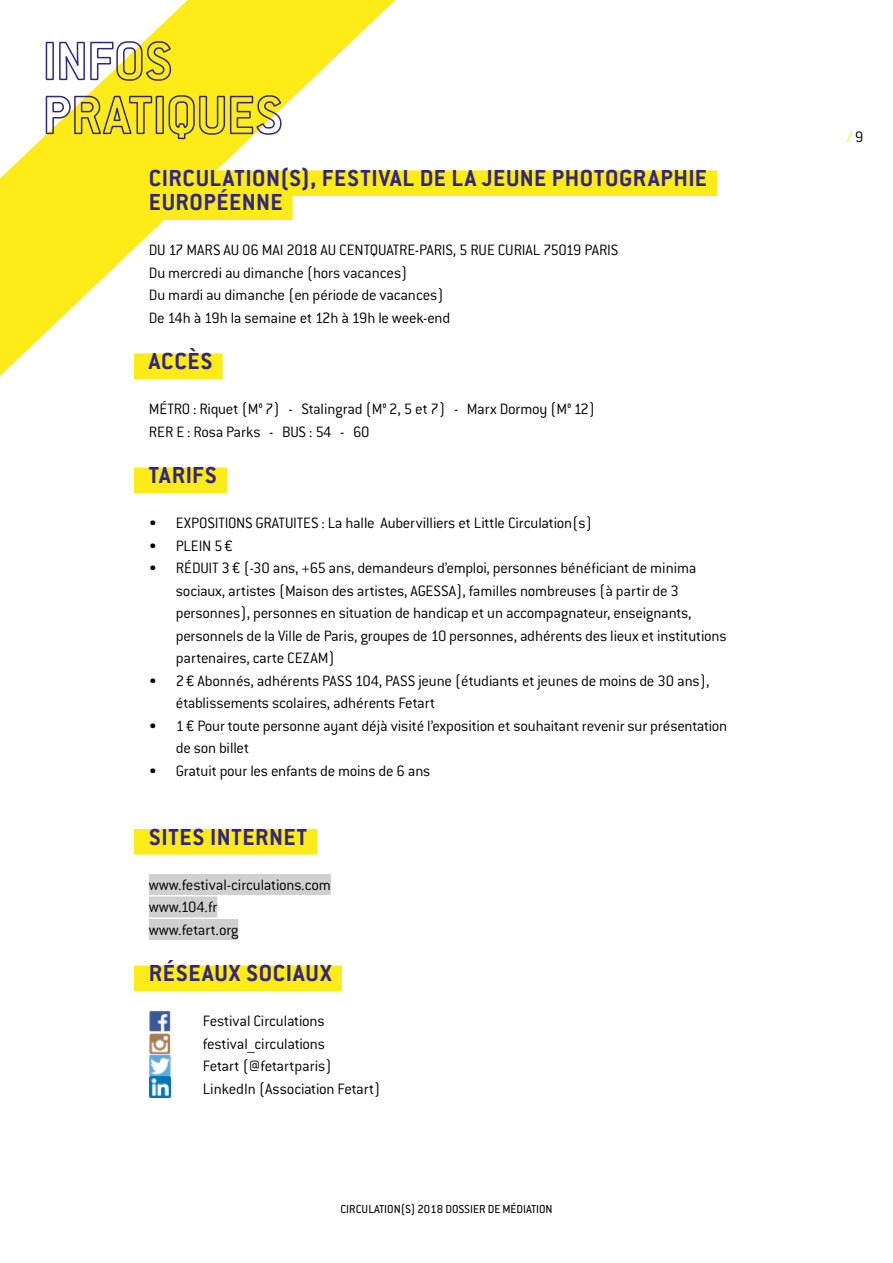
<style>
.page{position:relative;width:893px;height:1263px;background:#fff}
.page>*{position:absolute;margin:0;border:0;box-sizing:border-box;transform-origin:0 0}
.t1{font:700 25.5px/24px "Conduit ITC Std";letter-spacing:.03em;color:#312783}
.t2{font:300 16.5px/22.5px "Conduit ITC Std";letter-spacing:-.015em;color:#000}
.t3{font:300 16.5px "Conduit ITC";color:#feeb17}
.t4{font:12.75px "Conduit ITC Std";color:#000}
.s1{color:#000}
</style>
<div class="page">
<svg style="left:0;top:0;width:395px;height:379px"></svg>
<div style="left:46px;top:42px;width:8px;height:38px;border:2px solid #312783"></div>
<svg style="left:58px;top:40px;width:114px;height:41px"></svg>
<svg style="left:45px;top:95px;width:108px;height:40px;background:#d3c54f"></svg>
<div style="left:156px;top:96px;width:8px;height:38px;border:2px solid #312783"></div>
<svg style="left:168px;top:94px;width:114px;height:46px;background:#d5c540"></svg>
<div style="left:134px;top:170px;width:583px;height:26px;background:#feeb17"></div>
<div style="left:134px;top:194px;width:159px;height:26px;background:#feeb17"></div>
<div style="left:134px;top:353px;width:89px;height:26px;background:#feeb17"></div>
<div style="left:134px;top:467px;width:93px;height:26px;background:#feeb17"></div>
<div style="left:134px;top:829px;width:183px;height:25px;background:#feeb17"></div>
<div style="left:149px;top:874px;width:182px;height:21px;background:#d0d0d0"></div>
<div style="left:149px;top:896px;width:68px;height:21px;background:#d0d0d0"></div>
<div style="left:149px;top:919px;width:89px;height:21px;background:#d0d0d0"></div>
<div style="left:134px;top:965px;width:208px;height:26px;background:#feeb17"></div>
<img style="left:149px;top:1011px;width:22px;height:87px">
<h1 class="t1" style="left:149px;top:165px;width:560px">CIRCULATION(S), FESTIVAL DE LA JEUNE PHOTOGRAPHIE<br>EUROPÉENNE</h1>
<p class="t2" style="left:149px;top:238px;width:471px">DU 17 MARS AU 06 MAI 2018 AU CENTQUATRE-PARIS, 5 RUE CURIAL 75019 PARIS Du mercredi au dimanche (hors vacances)<br>Du mardi au dimanche (en période de vacances)<br>De 14h à 19h la semaine et 12h à 19h le week-end</p>
<h1 class="t1" style="left:149px;top:348px;width:65px">ACCÈS</h1>
<p class="t2" style="left:149px;top:397px;width:448px">MÉTRO : Riquet (M°7) - Stalingrad (M°2, 5 et 7) - Marx Dormoy (M°12)<br>RER E : Rosa Parks - BUS : 54 - 60</p>
<h1 class="t1" style="left:149px;top:462px;width:70px">TARIFS</h1>
<p class="t2" style="left:149px;top:511px;width:445px">• EXPOSITIONS GRATUITES : La halle Aubervilliers et Little Circulation(s)</p>
<p class="t2" style="left:149px;top:534px;width:86px">• PLEIN 5€</p>
<p class="t2" style="left:176px;top:556px;width:552px;text-indent:-27px">• RÉDUIT 3€ (-30 ans, +65 ans, demandeurs d’emploi, personnes bénéficiant de minima sociaux, artistes (Maison des artistes, AGESSA), familles nombreuses (à partir de 3 personnes), personnes en situation de handicap et un accompagnateur, enseignants, personnels de la Ville de Paris, groupes de 10 personnes, adhérents des lieux et institutions partenaires, carte CEZAM)</p>
<p class="t2" style="left:176px;top:669px;width:535px;text-indent:-27px">• 2€ Abonnés, adhérents PASS 104, PASS jeune (étudiants et jeunes de moins de 30 ans), établissements scolaires, adhérents Fetart</p>
<p class="t2" style="left:176px;top:714px;width:553px;text-indent:-27px">• 1€ Pour toute personne ayant déjà visité l’exposition et souhaitant revenir sur présentation de son billet</p>
<p class="t2" style="left:149px;top:759px;width:283px">• Gratuit pour les enfants de moins de 6 ans</p>
<h1 class="t1" style="left:149px;top:824px;width:160px">SITES INTERNET</h1>
<p class="t2" style="left:149px;top:873px;width:184px">www.festival-circulations.com www.104.fr<br>www.fetart.org</p>
<h1 class="t1" style="left:149px;top:960px;width:184px">RÉSEAUX SOCIAUX</h1>
<p class="t2" style="left:203px;top:1009px;width:179px">Festival Circulations festival_circulations<br>Fetart (@fetartparis)<br>LinkedIn (Association Fetart)</p>
<p class="t4" style="left:340px;top:1201px;width:214px">CIRCULATION(S) 2018 DOSSIER DE MÉDIATION</p>
<p class="t3" style="left:847px;top:127px;width:18px">/ <span class="s1">9</span></p>
</div>
